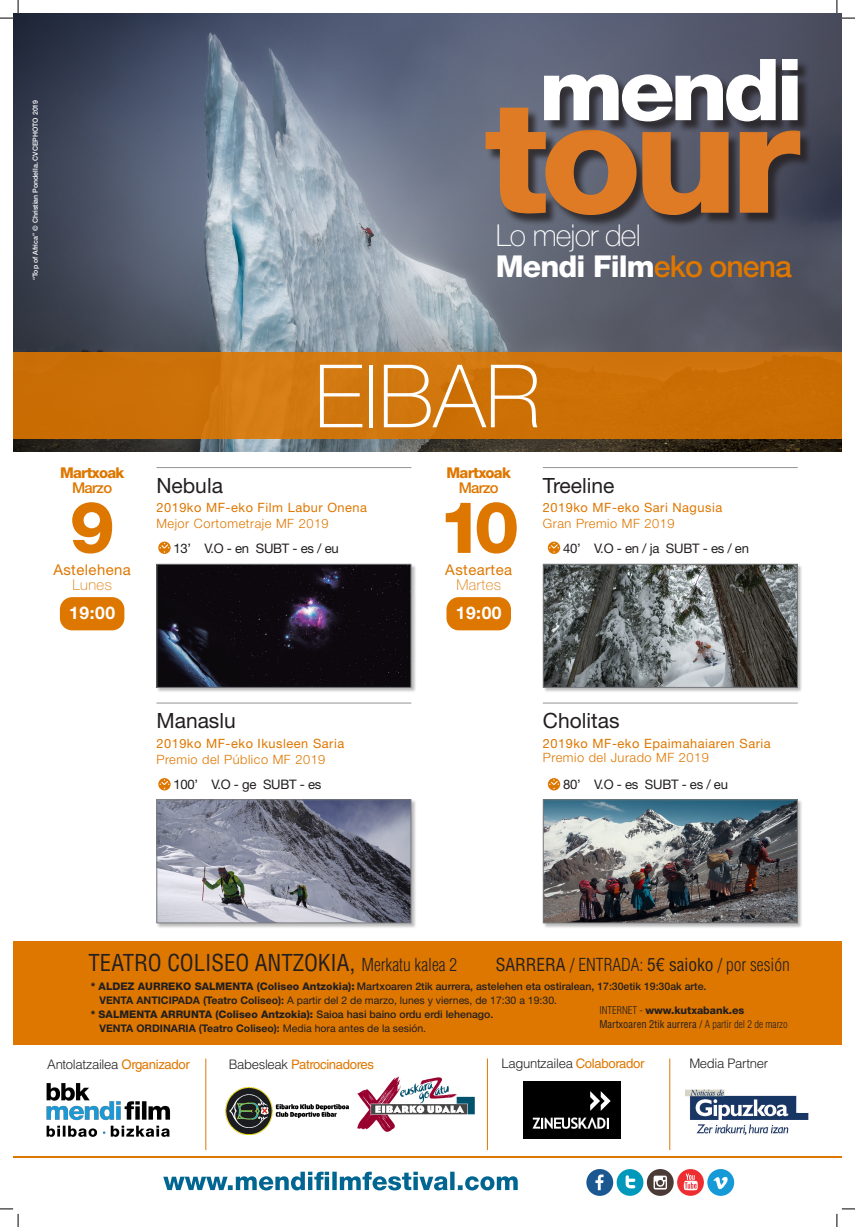
<style>
.page{position:relative;width:855px;height:1227px;background:#fff}
.page>*{position:absolute;margin:0;border:0;box-sizing:border-box;transform-origin:0 0}
.t1{font:800 155.4px "Helvetica Neue LT Std";color:#e07b25;scale:1.07 1}
.t2{font:100 87.5px "Helvetica Neue LT Std";color:#fff}
.t3{font:800 85.66px "Helvetica Neue LT Std";letter-spacing:-.055em;color:#fff;scale:1.07 1}
.t4{font:800 71.75px "Helvetica Neue LT Std";color:#de7700}
.t5{font:800 30.19px "Helvetica Neue LT Std";letter-spacing:-.03em;color:#fff}
.t6{font:100 30.19px "Helvetica Neue LT Std";letter-spacing:-.03em;color:#fff}
.t7{font:condensed 22.75px "Helvetica LT Std";color:#231f20}
.título{font:21px "Helvetica Neue LT Std";color:#231f20}
.t8{font:300 condensed 17.5px "Helvetica LT Std";color:#231f20}
.t9{font:700 17.41px "Helvetica Neue LT Std";letter-spacing:.03em;color:#fff}
.t10{font:14.88px/15.8px "Helvetica Neue LT Std";letter-spacing:.03em;color:#de7700;text-align:center}
.t11{font:800 14.88px/15.8px "Helvetica Neue LT Std";letter-spacing:-.05em;color:#de7700;text-align:center}
.texto_3_días_-_banda{font:13.12px "Helvetica Neue LT Std";letter-spacing:-.02em;color:#231f20}
.t12{font:300 13.12px "Helvetica LT Std";letter-spacing:-.025em;color:#231f20}
.t13{font:13.12px "Helvetica LT Std";letter-spacing:-.025em;color:#de7700}
.título-2{font:12.78px/15.8px "Helvetica Neue LT Std";letter-spacing:.04em;color:#de7700}
.t14{font:500 10.5px/14px "Helvetica Neue LT Std";color:#231f20}
.t15{font:800 10.5px/14px "Helvetica Neue LT Std";color:#231f20}
.t16{font:condensed 10.5px "Helvetica LT Std";color:#231f20}
.t17{font:500 7px "Helvetica Neue LT Std";color:#fff}
.s1{font-weight:500;color:#de7700}
.s2{font-weight:500}
.s3{font-weight:300}
.s4{font-weight:100}
.s5{font-size:24.24px}
.s6{font-weight:300;font-size:17.5px}
.s7{font-weight:400}
.s8{font-weight:800}
.s9{font-weight:700}
.s10{font-family:"Helvetica LT Std";font-weight:300;font-stretch:condensed}
.s11{font-weight:400;color:#de7700}
.s12{font-weight:300;color:#231f20}
</style>
<div class="page">
<img style="left:13px;top:13px;width:829px;height:439px">
<div style="left:13px;top:352px;width:829px;height:87px;background:linear-gradient(to right,#ce740c,#cc7006)"></div>
<div style="left:13px;top:941px;width:829px;height:103px;background:#de7700"></div>
<hr style="left:13px;top:1156px;width:829px;height:2px;background:#de7700">
<hr style="left:487px;top:1058px;width:1px;height:92px;background:#de7700">
<hr style="left:156px;top:467px;width:255px;height:1px;background:#939598">
<hr style="left:156px;top:702px;width:255px;height:1px;background:#939598">
<div style="left:60px;top:597px;width:64px;height:33px;background:#de7700;border-radius:12px"></div>
<div style="left:446px;top:597px;width:65px;height:33px;background:#de7700;border-radius:12px"></div>
<svg style="left:158px;top:541px;width:13px;height:13px"></svg>
<svg style="left:158px;top:778px;width:13px;height:12px"></svg>
<div style="left:156px;top:799px;width:260px;height:129px;background:#231f20;opacity:.3"></div>
<img style="left:158px;top:801px;width:251px;height:120px">
<div style="left:156px;top:799px;width:255px;height:124px;border:1px solid #76787b"></div>
<div style="left:586px;top:1169px;width:27px;height:27px;background:#1b5790;border-radius:50%"></div>
<svg style="left:595px;top:1174px;width:8px;height:16px"></svg>
<div style="left:677px;top:1169px;width:27px;height:27px;background:#ee2d31;border-radius:50%"></div>
<svg style="left:683px;top:1173px;width:15px;height:17px"></svg>
<div style="left:616px;top:1169px;width:27px;height:27px;background:#09b;border-radius:50%"></div>
<svg style="left:625px;top:1175px;width:10px;height:13px"></svg>
<div style="left:707px;top:1169px;width:27px;height:27px;background:#1599d7;border-radius:50%"></div>
<svg style="left:713px;top:1176px;width:15px;height:14px"></svg>
<div style="left:647px;top:1169px;width:26px;height:27px;background:#4b3b37;border-radius:50%"></div>
<svg style="left:653px;top:1175px;width:14px;height:14px"></svg>
<svg style="left:655px;top:1177px;width:10px;height:11px"></svg>
<svg style="left:163px;top:1171px;width:355px;height:19px"></svg>
<img style="left:225px;top:1087px;width:124px;height:47px">
<img style="left:358px;top:1076px;width:116px;height:55px">
<div style="left:156px;top:563px;width:260px;height:130px;background:#231f20;opacity:.3"></div>
<img style="left:158px;top:566px;width:251px;height:120px">
<div style="left:156px;top:564px;width:255px;height:124px;border:1px solid #76787b"></div>
<div style="left:523px;top:1081px;width:97px;height:58px;background:#000001"></div>
<svg style="left:590px;top:1091px;width:20px;height:20px"></svg>
<svg style="left:533px;top:1117px;width:75px;height:12px"></svg>
<hr style="left:205px;top:1058px;width:1px;height:92px;background:#de7700">
<div style="left:487px;top:110px;width:325px;height:118px;background:#231f20;opacity:.79"></div>
<div style="left:545px;top:60px;width:265px;height:74px;background:#231f20;opacity:.79"></div>
<hr style="left:543px;top:467px;width:255px;height:1px;background:#939598">
<hr style="left:543px;top:702px;width:255px;height:1px;background:#939598">
<svg style="left:548px;top:541px;width:12px;height:13px"></svg>
<svg style="left:548px;top:778px;width:12px;height:12px"></svg>
<div style="left:542px;top:799px;width:261px;height:129px;background:#231f20;opacity:.3"></div>
<img style="left:545px;top:801px;width:251px;height:120px">
<div style="left:543px;top:799px;width:255px;height:124px;border:1px solid #76787b"></div>
<div style="left:542px;top:563px;width:261px;height:130px;background:#231f20;opacity:.3"></div>
<img style="left:545px;top:566px;width:251px;height:120px">
<div style="left:543px;top:564px;width:255px;height:124px;border:1px solid #76787b"></div>
<img style="left:46px;top:1083px;width:125px;height:54px">
<img style="left:686px;top:1090px;width:123px;height:44px">
<hr style="left:669px;top:1058px;width:1px;height:92px;background:#de7700">
<svg style="left:0;top:0;width:19px;height:19px"></svg>
<svg style="left:0;top:1208px;width:19px;height:19px"></svg>
<svg style="left:836px;top:0;width:19px;height:19px"></svg>
<svg style="left:836px;top:1208px;width:19px;height:19px"></svg>
<p class="t17" style="left:31px;top:280px;width:182px;rotate:-90deg">“Top of Africa” © Christian Pondella. CVCEPHOTO 2019</p>
<p class="t3" style="left:539px;top:39px;width:249px">mendi</p>
<p class="t1" style="left:484px;top:65px;width:297px">tour</p>
<p class="t6" style="left:496px;top:218px;width:146px">Lo mejor del</p>
<p class="t5" style="left:496px;top:248px;width:298px">Mendi Film<span class="s1">eko onena</span></p>
<p class="t2" style="left:314px;top:346px;width:228px">EIBAR</p>
<p class="t11" style="left:60px;top:464px;width:66px">Martxoak<br><span class="s2">Marzo</span></p>
<p class="t11" style="left:446px;top:464px;width:66px">Martxoak<br><span class="s2">Marzo</span></p>
<p class="título" style="left:156px;top:473px;width:68px">Nebula</p>
<p class="t4" style="left:70px;top:485px;width:47px">9</p>
<p class="t4" style="left:438px;top:485px;width:83px">10</p>
<p class="título-2" style="left:156px;top:500px;width:212px">2019ko MF-eko Film Labur Onena<br><span class="s3">Mejor Cortometraje MF 2019</span></p>
<p class="texto_3_días_-_banda" style="left:173px;top:540px;width:167px">13’ V.O - en SUBT - es / eu</p>
<p class="t10" style="left:53px;top:561px;width:79px">Astelehena<br><span class="s4">Lunes</span></p>
<p class="t10" style="left:445px;top:561px;width:68px">Asteartea<br><span class="s4">Martes</span></p>
<p class="t9" style="left:69px;top:602px;width:47px">19:00</p>
<p class="t9" style="left:456px;top:602px;width:47px">19:00</p>
<p class="título" style="left:543px;top:473px;width:73px">Treeline</p>
<p class="título-2" style="left:543px;top:500px;width:181px">2019ko MF-eko Sari Nagusia<br><span class="s3">Gran Premio MF 2019</span></p>
<p class="texto_3_días_-_banda" style="left:563px;top:540px;width:187px">40’ V.O - en / ja SUBT - es / en</p>
<p class="título" style="left:156px;top:708px;width:81px">Manaslu</p>
<p class="título" style="left:543px;top:708px;width:78px">Cholitas</p>
<p class="título-2" style="left:156px;top:735px;width:189px">2019ko MF-eko Ikusleen Saria<br><span class="s3">Premio del Público MF 2019</span></p>
<p class="título-2" style="left:543px;top:736px;width:229px;line-height:14px">2019ko MF-eko Epaimahaiaren Saria<br><span class="s3">Premio del Jurado MF 2019</span></p>
<p class="texto_3_días_-_banda" style="left:173px;top:776px;width:150px">100’ V.O - ge SUBT - es</p>
<p class="texto_3_días_-_banda" style="left:563px;top:776px;width:166px">80’ V.O - es SUBT - es / eu</p>
<p class="t7" style="left:89px;top:948px;width:370px">TEATRO COLISEO ANTZOKIA<span class="s5">,</span> <span class="s6">Merkatu kalea 2</span></p>
<p class="t8" style="left:496px;top:954px;width:296px"><span class="s7">SARRERA</span> / ENTRADA: <span class="s7">5€ saioko</span> / por sesión</p>
<p class="t14" style="left:99px;top:978px;width:608px;text-indent:-9px"><span class="s8">* ALDEZ AURREKO SALMENTA (Coliseo Antzokia):</span> Martxoaren 2tik aurrera, astelehen eta ostiralean, 17:30etik 19:30ak arte.<br><span class="s9">VENTA ANTICIPADA (Teatro Coliseo):</span> <span class="s7">A partir del 2 de marzo, lunes y viernes, de 17:30 a 19:30.</span></p>
<p class="t15" style="left:99px;top:1007px;width:395px;text-indent:-9px">* SALMENTA ARRUNTA (Coliseo Antzokia): <span class="s2">Saioa hasi baino ordu erdi lehenago.<br></span><span class="s9">VENTA ORDINARIA (Teatro Coliseo):</span> <span class="s7">Media hora antes de la sesión.</span></p>
<p class="t15" style="left:599px;top:1003px;width:147px"><span class="s10">INTERNET -</span> www.kutxabank.es</p>
<p class="t16" style="left:599px;top:1018px;width:190px">Martxoaren 2tik aurrera / <span class="s3">A partir del 2 de marzo</span></p>
<p class="t12" style="left:47px;top:1056px;width:144px">Antolatzailea <span class="s11">Organizador</span></p>
<p class="t13" style="left:229px;top:1056px;width:147px"><span class="s12">Babesleak</span> Patrocinadores</p>
<p class="t12" style="left:501px;top:1055px;width:145px">Laguntzailea <span class="s11">Colaborador</span></p>
<p class="t12" style="left:689px;top:1055px;width:80px">Media Partner</p>
</div>
